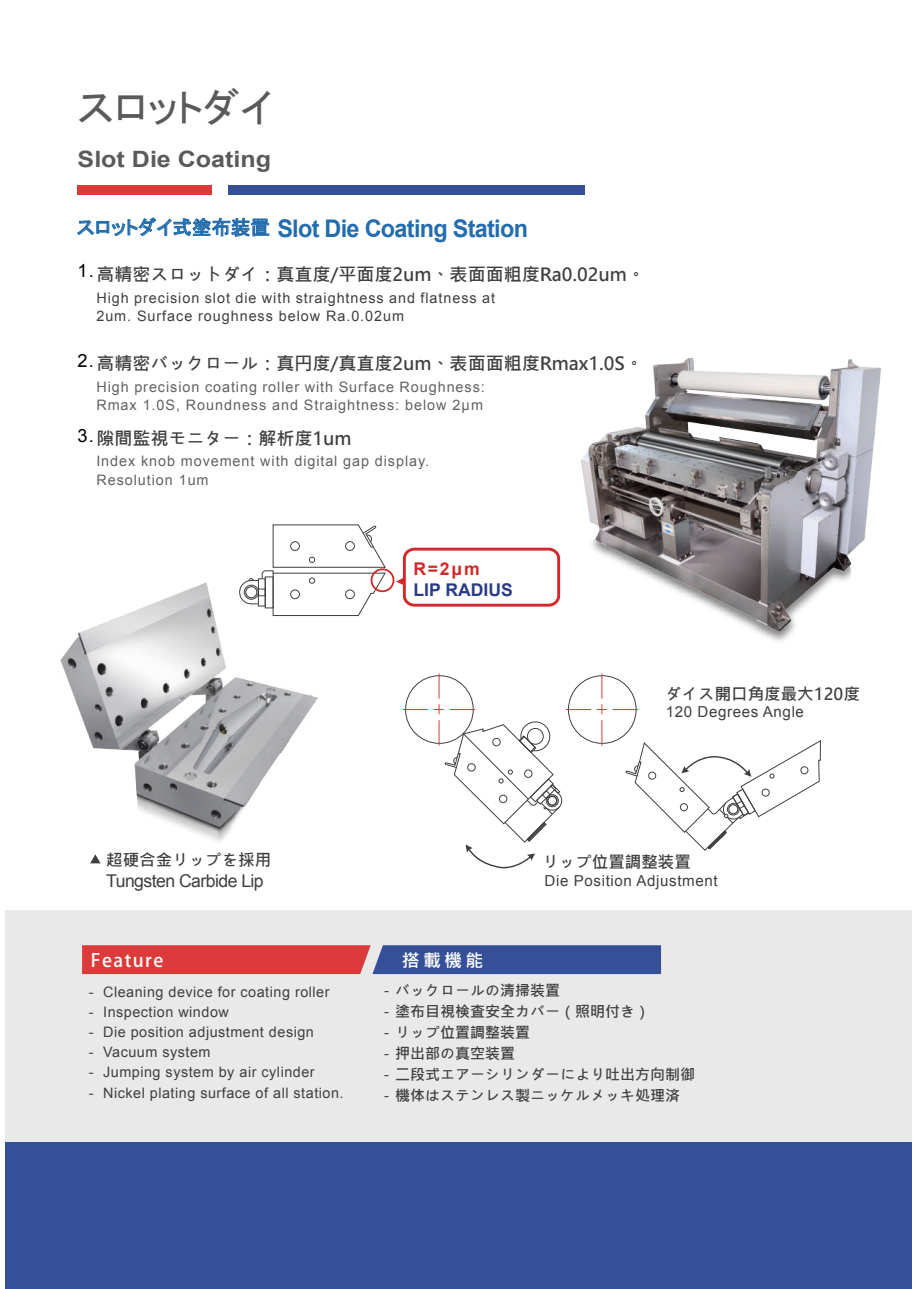
<style>
.page{position:relative;width:919px;height:1289px;background:#fff}
.page>*{position:absolute;margin:0;border:0;box-sizing:border-box;transform-origin:0 0}
.t1{font:40.5px "MS P Gothic";letter-spacing:-.015em;color:#5b595c}
.t2{font:700 24.3px "Arial";letter-spacing:-.03em;color:#236cad;scale:.96 1}
.t3{font:700 22.5px "Arial";color:#5b595c;scale:1.11 1}
.t4{font:19.5px "MS P Gothic";color:#236dae}
.t5{font:700 18.3px "Adobe Fan Heiti Std";letter-spacing:.08em;color:#fff}
.t6{font:18.15px "Arial";color:#030303}
.t7{font:18px "Microsoft Jheng Hei UI Bold";color:#404041}
.t8{font:18px "Microsoft Jheng Hei UI Bold";color:#fff}
.t9{font:17.55px "Arial";letter-spacing:-.03em;color:#3f3f40}
.t10{font:700 17.55px "Arial";color:#293b84}
.t11{font:700 17.55px "Arial";color:#d52729}
.t12{font:16.5px "Microsoft Jheng Hei UI Bold";color:#404041}
.t13{font:15.15px "Arial";letter-spacing:.04em;color:#3f3f40}
.t14{font:15px "Microsoft Jheng Hei UI Bold";color:#404041}
.t15{font:14.4px "Arial";letter-spacing:.035em;color:#3f3f40}
.t16{font:14.4px/18px "Arial";letter-spacing:.065em;color:#626265}
.t17{font:14.4px/18px "Arial";letter-spacing:.065em;color:#3f3f40}
.s1{font-family:"Microsoft Jheng Hei";font-weight:700;font-size:14.4px;color:#3f3f40}
</style>
<div class="page">
<img style="left:581px;top:358px;width:301px;height:280px">
<img style="left:60px;top:582px;width:258px;height:260px">
<svg style="left:239px;top:524px;width:147px;height:92px"></svg>
<div style="left:370px;top:568px;width:24px;height:24px;border:2px solid #d52729;border-radius:50%"></div>
<svg style="left:396px;top:547px;width:164px;height:59px"></svg>
<div style="left:5px;top:1141px;width:906px;height:147px;background:#355098"></div>
<div style="left:5px;top:909px;width:906px;height:232px;background:#eae9e9"></div>
<div style="left:78px;top:185px;width:134px;height:10px;background:#da3a3a"></div>
<div style="left:228px;top:185px;width:356px;height:10px;background:#355098"></div>
<svg style="left:82px;top:945px;width:579px;height:29px"></svg>
<svg style="left:90px;top:854px;width:11px;height:9px"></svg>
<svg style="left:403px;top:709px;width:25px;height:1px"></svg>
<svg style="left:438px;top:673px;width:1px;height:25px"></svg>
<svg style="left:434px;top:704px;width:41px;height:10px"></svg>
<div style="left:568px;top:675px;width:68px;height:68px;border:1px solid #3f3f40;border-radius:50%"></div>
<svg style="left:612px;top:709px;width:26px;height:1px"></svg>
<svg style="left:601px;top:673px;width:1px;height:25px"></svg>
<svg style="left:565px;top:704px;width:41px;height:10px"></svg>
<svg style="left:601px;top:720px;width:1px;height:25px"></svg>
<svg style="left:438px;top:720px;width:124px;height:148px"></svg>
<svg style="left:625px;top:740px;width:196px;height:111px"></svg>
<svg style="left:77px;top:217px;width:192px;height:21px"></svg>
<h1 class="t1" style="left:78px;top:88px;width:197px">スロットダイ</h1>
<h3 class="t3" style="left:78px;top:144px;width:176px">Slot Die Coating</h3>
<h3 class="t4" style="left:77px;top:217px;width:194px">スロットダイ式塗布装置</h3>
<h2 class="t2" style="left:277px;top:212px;width:262px">Slot Die Coating Station</h2>
<p class="t6" style="left:78px;top:258px;width:18px">1.</p>
<p class="t7" style="left:96px;top:263px;width:550px">高精密スロットダイ：真直度/平面度2um、表面面粗度Ra0.02um。</p>
<p class="t17" style="left:96px;top:289px;width:400px">High precision slot die with straightness and flatness at<br>2um. Surface roughness below Ra.0.02um</p>
<p class="t6" style="left:78px;top:349px;width:18px">2.</p>
<p class="t7" style="left:96px;top:352px;width:548px">高精密バックロール：真円度/真直度2um、表面面粗度Rmax1.0S。</p>
<p class="t16" style="left:96px;top:378px;width:390px">High precision coating roller with Surface Roughness:<br>Rmax 1.0S, Roundness and Straightness: below 2μm</p>
<p class="t6" style="left:78px;top:424px;width:18px">3.</p>
<p class="t7" style="left:96px;top:427px;width:257px">隙間監視モニター：解析度1um</p>
<p class="t16" style="left:96px;top:451px;width:334px;line-height:19.5px">Index knob movement with digital gap display.<br>Resolution 1um</p>
<p class="t11" style="left:413px;top:557px;width:68px">R=2μm</p>
<p class="t10" style="left:413px;top:578px;width:101px">LIP RADIUS</p>
<p class="t12" style="left:665px;top:683px;width:196px">ダイス開口角度最大120度</p>
<p class="t13" style="left:665px;top:702px;width:140px">120 Degrees Angle</p>
<p class="t12" style="left:106px;top:849px;width:167px">超硬合金リップを採用</p>
<p class="t12" style="left:542px;top:851px;width:150px">リップ位置調整装置</p>
<p class="t9" style="left:106px;top:869px;width:159px">Tungsten Carbide Lip</p>
<p class="t13" style="left:544px;top:870px;width:174px">Die Position Adjustment</p>
<p class="t5" style="left:91px;top:949px;width:74px">Feature</p>
<p class="t15" style="left:89px;top:982px;width:242px">- Cleaning device for coating roller</p>
<p class="t15" style="left:89px;top:1002px;width:141px">- Inspection window</p>
<p class="t15" style="left:89px;top:1022px;width:226px">- Die position adjustment design</p>
<p class="t15" style="left:89px;top:1042px;width:123px">- Vacuum system</p>
<p class="t15" style="left:89px;top:1062px;width:227px">- Jumping system by air cylinder</p>
<p class="t15" style="left:89px;top:1083px;width:256px">- Nickel plating surface of all station.</p>
<p class="t8" style="left:402px;top:948px;width:83px">搭載機能</p>
<p class="t14" style="left:383px;top:981px;width:178px"><span class="s1">-</span> バックロールの清掃装置</p>
<p class="t14" style="left:383px;top:1002px;width:268px"><span class="s1">-</span> 塗布目視検査安全カバー（照明付き）</p>
<p class="t14" style="left:383px;top:1023px;width:148px"><span class="s1">-</span> リップ位置調整装置</p>
<p class="t14" style="left:383px;top:1044px;width:133px"><span class="s1">-</span> 押出部の真空装置</p>
<p class="t14" style="left:383px;top:1065px;width:313px"><span class="s1">-</span> 二段式エアーシリンダーにより吐出方向制御</p>
<p class="t14" style="left:383px;top:1086px;width:298px"><span class="s1">-</span> 機体はステンレス製ニッケルメッキ処理済</p>
</div>
